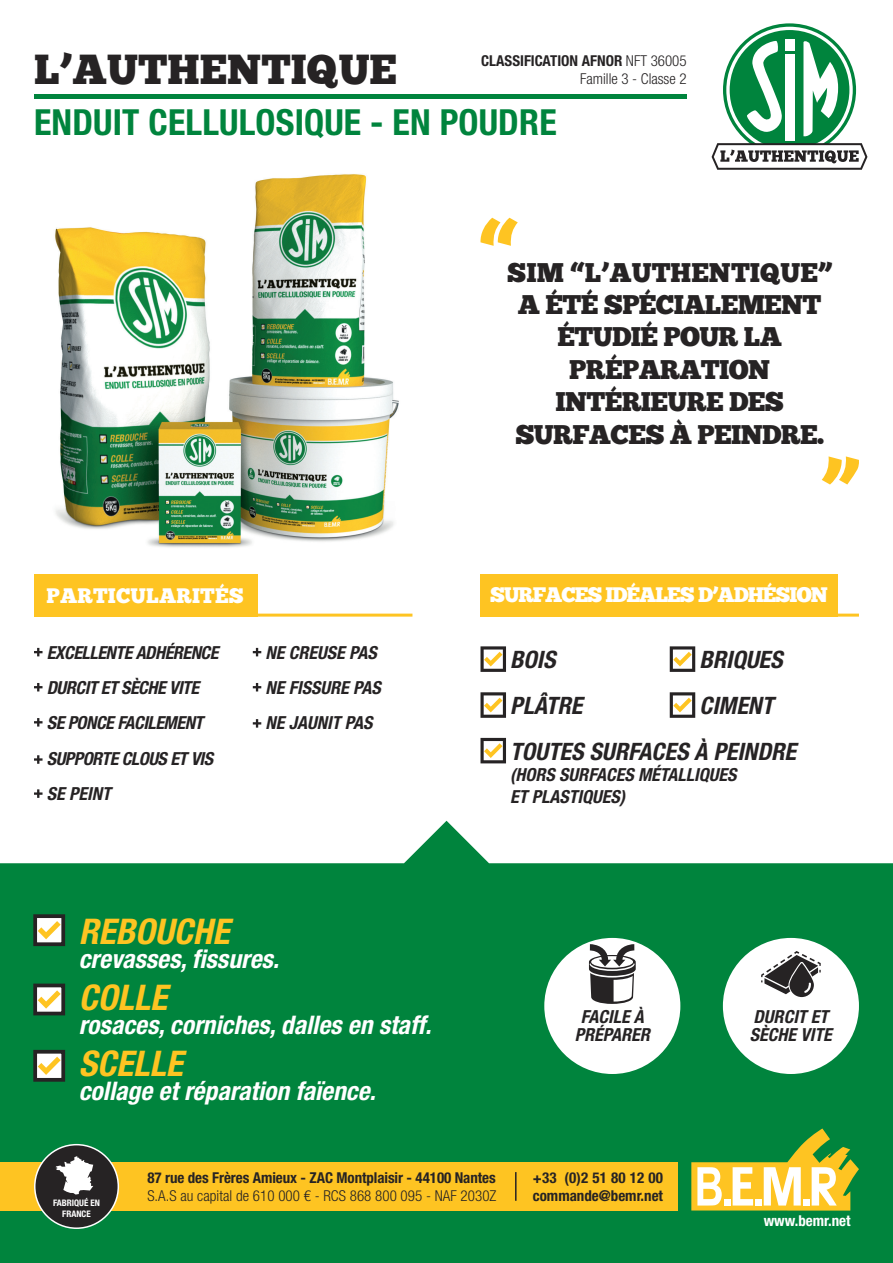
<style>
.page{position:relative;width:893px;height:1263px;background:#fff}
.page>*{position:absolute;margin:0;border:0;box-sizing:border-box;transform-origin:0 0}
.t1{font:42px "Chunk Five";color:#262324}
.t2{font:700 condensed 36px "Helvetica Neue LT Pro";letter-spacing:.005em;color:#00843d}
.t3{font:italic 700 condensed 35.4px "Helvetica Neue LT Pro";color:#fec422}
.t4{font:27px/32.4px "Chunk Five";letter-spacing:-.025em;color:#262324;text-align:center}
.t5{font:italic 700 condensed 25.65px "Helvetica Neue LT Pro";color:#fff}
.t6{font:italic 700 condensed 24px/45.8px "Helvetica Neue LT Pro";color:#262324}
.t7{font:21px "Chunk Five";letter-spacing:-.05em;color:#fff}
.t8{font:21px "Chunk Five";letter-spacing:.005em;color:#fff}
.t9{font:italic 700 condensed 18px/35px "Helvetica Neue LT Pro";color:#262324}
.t10{font:italic 700 condensed 18px/35.2px "Helvetica Neue LT Pro";letter-spacing:-.025em;color:#262324}
.t11{font:300 condensed 15px/18px "Helvetica Neue LT Pro";letter-spacing:.005em;color:#262324;text-align:right}
.t12{font:700 condensed 15px/18px "Helvetica Neue LT Pro";letter-spacing:-.005em;color:#262324}
.t13{font:700 condensed 15px "Helvetica Neue LT Pro";color:#fff}
.t14{font:700 condensed 9px/10.8px "Helvetica Neue LT Pro";color:#fff;text-align:center}
.s1{font-weight:700}
</style>
<div class="page">
<svg style="left:0;top:821px;width:893px;height:442px;background:#1d9253"></svg>
<div style="left:0;top:1162px;width:677px;height:49px;background:#fec422"></div>
<svg style="left:691px;top:1128px;width:168px;height:82px"></svg>
<hr style="left:515px;top:1172px;width:2px;height:29px;background:#262324">
<div style="left:35px;top:1145px;width:83px;height:83px;background:#262324;border-radius:50%"></div>
<div style="left:34px;top:1144px;width:85px;height:85px;border:2px solid #fff;border-radius:50%"></div>
<svg style="left:56px;top:1156px;width:37px;height:38px"></svg>
<hr style="left:34px;top:95px;width:653px;height:4px;background:#00843d">
<div style="left:480px;top:574px;width:358px;height:43px;background:#fec422"></div>
<div style="left:34px;top:574px;width:224px;height:43px;background:#fec422"></div>
<hr style="left:258px;top:614px;width:154px;height:3px;background:#fec422">
<hr style="left:838px;top:614px;width:21px;height:3px;background:#fec422">
<div style="left:544px;top:938px;width:136px;height:136px;background:#fff;border-radius:50%"></div>
<div style="left:723px;top:938px;width:136px;height:136px;background:#fff;border-radius:50%"></div>
<img style="left:55px;top:174px;width:344px;height:374px">
<svg style="left:723px;top:23px;width:133px;height:133px"></svg>
<svg style="left:726px;top:27px;width:127px;height:126px"></svg>
<div style="left:730px;top:30px;width:119px;height:120px;background:#00843d;border-radius:50%"></div>
<svg style="left:803px;top:41px;width:35px;height:96px"></svg>
<div style="left:785px;top:54px;width:10px;height:86px;background:#fff"></div>
<div style="left:785px;top:39px;width:10px;height:12px;background:#fff"></div>
<svg style="left:747px;top:40px;width:35px;height:92px"></svg>
<svg style="left:712px;top:143px;width:155px;height:27px"></svg>
<svg style="left:34px;top:648px;width:9px;height:8px"></svg>
<svg style="left:34px;top:683px;width:9px;height:8px"></svg>
<svg style="left:34px;top:718px;width:9px;height:8px"></svg>
<svg style="left:34px;top:755px;width:9px;height:9px"></svg>
<svg style="left:253px;top:648px;width:8px;height:8px"></svg>
<svg style="left:253px;top:683px;width:8px;height:8px"></svg>
<svg style="left:253px;top:719px;width:8px;height:9px"></svg>
<svg style="left:480px;top:646px;width:26px;height:26px"></svg>
<svg style="left:480px;top:692px;width:26px;height:26px"></svg>
<svg style="left:480px;top:738px;width:26px;height:25px"></svg>
<svg style="left:670px;top:646px;width:25px;height:26px"></svg>
<svg style="left:670px;top:692px;width:25px;height:26px"></svg>
<div style="left:33px;top:1050px;width:32px;height:32px;background:#fff;border:4px solid #262324"></div>
<div style="left:33px;top:983px;width:32px;height:32px;background:#fff;border:4px solid #262324"></div>
<div style="left:33px;top:914px;width:32px;height:32px;background:#fff;border:4px solid #262324"></div>
<svg style="left:38px;top:990px;width:23px;height:18px"></svg>
<svg style="left:38px;top:1057px;width:23px;height:18px"></svg>
<svg style="left:38px;top:921px;width:23px;height:18px"></svg>
<svg style="left:589px;top:944px;width:47px;height:60px"></svg>
<svg style="left:761px;top:951px;width:60px;height:46px"></svg>
<svg style="left:480px;top:218px;width:38px;height:28px"></svg>
<svg style="left:822px;top:456px;width:37px;height:28px"></svg>
<svg style="left:34px;top:789px;width:9px;height:9px"></svg>
<h1 class="t1" style="left:34px;top:44px;width:365px">L’AUTHENTIQUE</h1>
<p class="t11" style="left:481px;top:51px;width:207px"><span class="s1">CLASSIFICATION AFNOR</span> NFT 36005<br>Famille 3 - Classe 2</p>
<h2 class="t2" style="left:34px;top:101px;width:524px">ENDUIT CELLULOSIQUE - EN POUDRE</h2>
<h3 class="t4" style="left:507px;top:256px;width:326px">SIM “L’AUTHENTIQUE”<br>A ÉTÉ SPÉCIALEMENT<br>ÉTUDIÉ POUR LA<br>PRÉPARATION<br>INTÉRIEURE DES<br>SURFACES À PEINDRE.</h3>
<p class="t8" style="left:47px;top:583px;width:199px">PARTICULARITÉS</p>
<p class="t7" style="left:490px;top:582px;width:339px">SURFACES IDÉALES D’ADHÉSION</p>
<p class="t10" style="left:47px;top:635px;width:173px">EXCELLENTE ADHÉRENCE<br>DURCIT ET SÈCHE VITE<br>SE PONCE FACILEMENT<br>SUPPORTE CLOUS ET VIS<br>SE PEINT</p>
<p class="t9" style="left:266px;top:635px;width:117px">NE CREUSE PAS<br>NE FISSURE PAS<br>NE JAUNIT PAS</p>
<h3 class="t6" style="left:510px;top:637px;width:287px">BOIS<br>PLÂTRE<br>TOUTES SURFACES À PEINDRE</h3>
<h3 class="t6" style="left:699px;top:637px;width:85px">BRIQUES<br>CIMENT</h3>
<p class="t9" style="left:510px;top:764px;width:228px;line-height:21.6px">(HORS SURFACES MÉTALLIQUES<br>ET PLASTIQUES)</p>
<h3 class="t3" style="left:79px;top:910px;width:152px">REBOUCHE</h3>
<h3 class="t5" style="left:79px;top:943px;width:202px">crevasses, fissures.</h3>
<h3 class="t3" style="left:79px;top:976px;width:90px">COLLE</h3>
<h3 class="t5" style="left:79px;top:1009px;width:354px">rosaces, corniches, dalles en staff.</h3>
<h3 class="t3" style="left:79px;top:1042px;width:106px">SCELLE</h3>
<h3 class="t5" style="left:79px;top:1075px;width:299px">collage et réparation faïence.</h3>
<p class="t14" style="left:53px;top:1197px;width:48px">FABRIQUÉ EN<br>FRANCE</p>
<p class="t12" style="left:147px;top:1168px;width:350px">87 rue des Frères Amieux - ZAC Montplaisir - 44100 Nantes</p>
<p class="t11" style="left:147px;top:1186px;width:351px">S.A.S au capital de 610 000 € - RCS 868 800 095 - NAF 2030Z</p>
<p class="t9" style="left:575px;top:1008px;width:77px;line-height:18px;text-align:center">FACILE À<br>PRÉPARER</p>
<p class="t9" style="left:750px;top:1008px;width:83px;line-height:18px">DURCIT ET<br>SÈCHE VITE</p>
<p class="t12" style="left:533px;top:1168px;width:132px">+33 (0)2 51 80 12 00 commande@bemr.net</p>
<p class="t13" style="left:764px;top:1211px;width:88px">www.bemr.net</p>
</div>
